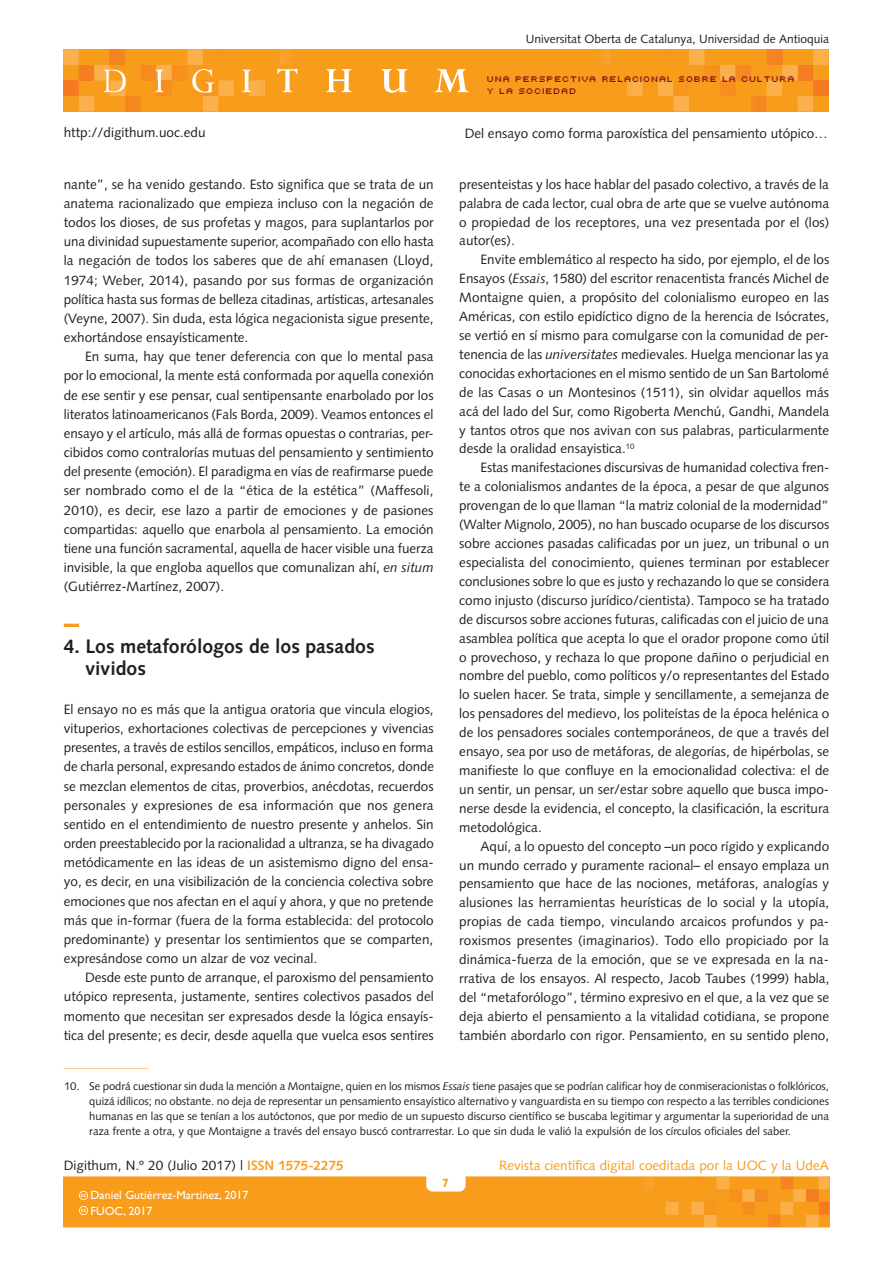
<style>
.page{position:relative;width:893px;height:1263px;background:#fff}
.page>*{position:absolute;margin:0;border:0;box-sizing:border-box;transform-origin:0 0}
._03_SUBTITOL{font:700 19.5px/23px "Syntax LT";color:#231f20}
._02_PARAGRAF_GENERAL{font:13.5px/18.9px "Syntax LT";color:#231f20;text-align:justify}
._02_PRIMER_PARAGRAF{font:13.5px/19.2px "Syntax LT";color:#231f20;text-align:justify}
.t1{font:13.5px "Syntax LT";color:#f89c1c}
.t2{font:12px "Syntax LT";color:#231f20}
.t3{font:12px/15.8px "Gill Sans";color:#fff}
.t4{font:700 12px "Gill Sans";color:#f89c1c}
._04_NOTAS1{font:11.25px/15px "Syntax LT";color:#231f20;text-align:justify}
.t5{font:9px/12px "Uni 0554";color:#821316}
.s1{font-style:italic}
.s2{font-weight:700;color:#f89c1c}
</style>
<div class="page">
<hr style="left:829px;top:1177px;width:1px;height:50px;background:#f47921">
<svg style="left:64px;top:1177px;width:765px;height:50px;background:#f89d21"></svg>
<div style="left:63px;top:49px;width:766px;height:62px;background:#f89c1c"></div>
<hr style="left:265px;top:49px;width:1px;height:62px;background:#faab40">
<hr style="left:278px;top:49px;width:2px;height:62px;background:#f9a430">
<hr style="left:625px;top:49px;width:2px;height:62px;background:#faab40">
<hr style="left:612px;top:49px;width:1px;height:62px;background:#f9a430">
<svg style="left:605px;top:49px;width:6px;height:16px"></svg>
<svg style="left:627px;top:49px;width:202px;height:62px"></svg>
<hr style="left:815px;top:80px;width:4px;height:16px;background:#f47b21">
<hr style="left:819px;top:80px;width:3px;height:16px;background:#f47a21">
<hr style="left:822px;top:80px;width:3px;height:16px;background:#f47921">
<hr style="left:825px;top:80px;width:4px;height:16px;background:#f47921">
<svg style="left:63px;top:49px;width:202px;height:62px"></svg>
<svg style="left:277px;top:49px;width:21px;height:43px"></svg>
<svg style="left:326px;top:69px;width:26px;height:23px"></svg>
<svg style="left:381px;top:69px;width:26px;height:24px"></svg>
<svg style="left:434px;top:69px;width:35px;height:23px"></svg>
<hr style="left:64px;top:624px;width:15px;height:3px;background:#f89c1c">
<hr style="left:64px;top:1068px;width:85px;height:1px;background:#fdcb8a">
<p class="t2" style="left:526px;top:32px;width:305px">Universitat Oberta de Catalunya, Universidad de Antioquia</p>
<p class="t5" style="left:488px;top:72px;width:310px">UNA PERSPECTIVA RELACIONAL SOBRE LA CULTURA<br>Y LA SOCIEDAD</p>
<p class="_02_PARAGRAF_GENERAL" style="left:64px;top:122px;width:143px">http://digithum.uoc.edu</p>
<p class="_02_PARAGRAF_GENERAL" style="left:465px;top:124px;width:364px">Del ensayo como forma paroxística del pensamiento utópico…</p>
<p class="_02_PARAGRAF_GENERAL" style="left:64px;top:174px;width:372px">nante”, se ha venido gestando. Esto significa que se trata de un anatema racionalizado que empieza incluso con la negación de todos los dioses, de sus profetas y magos, para suplantarlos por una divinidad supuestamente superior, acompañado con ello hasta la negación de todos los saberes que de ahí emanasen (Lloyd, 1974; Weber, 2014), pasando por sus formas de organización política hasta sus formas de belleza citadinas, artísticas, artesanales (Veyne, 2007). Sin duda, esta lógica negacionista sigue presente, exhortándose ensayísticamente.</p>
<p class="_02_PARAGRAF_GENERAL" style="left:64px;top:347px;width:372px;text-indent:21px">En suma, hay que tener deferencia con que lo mental pasa por lo emocional, la mente está conformada por aquella conexión de ese sentir y ese pensar, cual sentipensante enarbolado por los literatos latinoamericanos (Fals Borda, 2009). Veamos entonces el ensayo y el artículo, más allá de formas opuestas o contrarias, per&shy;cibidos como contralorías mutuas del pensamiento y sentimiento del presente (emoción). El paradigma en vías de reafirmarse puede ser nombrado como el de la “ética de la estética” (Maffesoli, 2010), es decir, ese lazo a partir de emociones y de pasiones compartidas: aquello que enarbola al pensamiento. La emoción tiene una función sacramental, aquella de hacer visible una fuerza invisible, la que engloba aquellos que comunalizan ahí, <span class="s1">en situm </span>(Gutiérrez-Martínez, 2007).</p>
<p class="_02_PARAGRAF_GENERAL" style="left:459px;top:175px;width:372px">presenteistas y los hace hablar del pasado colectivo, a través de la palabra de cada lector, cual obra de arte que se vuelve autónoma o propiedad de los receptores, una vez presentada por el (los) autor(es).</p>
<p class="_02_PARAGRAF_GENERAL" style="left:459px;top:250px;width:371px;text-indent:21px">Envite emblemático al respecto ha sido, por ejemplo, el de los Ensayos (<span class="s1">Essais</span>, 1580) del escritor renacentista francés Michel de Montaigne quien, a propósito del colonialismo europeo en las Américas, con estilo epidíctico digno de la herencia de Isócrates, se vertió en sí mismo para comulgarse con la comunidad de per&shy;tenencia de las <span class="s1">universitates</span> medievales. Huelga mencionar las ya conocidas exhortaciones en el mismo sentido de un San Bartolomé de las Casas o un Montesinos (1511), sin olvidar aquellos más acá del lado del Sur, como Rigoberta Menchú, Gandhi, Mandela y tantos otros que nos avivan con sus palabras, particularmente desde la oralidad ensayistica.<sup>10</sup></p>
<p class="_02_PARAGRAF_GENERAL" style="left:459px;top:458px;width:372px;text-indent:21px">Estas manifestaciones discursivas de humanidad colectiva fren&shy;te a colonialismos andantes de la época, a pesar de que algunos provengan de lo que llaman “la matriz colonial de la modernidad” (Walter Mignolo, 2005), no han buscado ocuparse de los discursos sobre acciones pasadas calificadas por un juez, un tribunal o un especialista del conocimiento, quienes terminan por establecer conclusiones sobre lo que es justo y rechazando lo que se considera como injusto (discurso jurídico/cientista). Tampoco se ha tratado de discursos sobre acciones futuras, calificadas con el juicio de una asamblea política que acepta lo que el orador propone como útil o provechoso, y rechaza lo que propone dañino o perjudicial en nombre del pueblo, como políticos y/o representantes del Estado lo suelen hacer. Se trata, simple y sencillamente, a semejanza de los pensadores del medievo, los politeístas de la época helénica o de los pensadores sociales contemporáneos, de que a través del ensayo, sea por uso de metáforas, de alegorías, de hipérbolas, se manifieste lo que confluye en la emocionalidad colectiva: el de un sentir, un pensar, un ser/estar sobre aquello que busca impo&shy;nerse desde la evidencia, el concepto, la clasificación, la escritura metodológica.</p>
<p class="_02_PARAGRAF_GENERAL" style="left:459px;top:836px;width:372px;text-indent:21px">Aquí, a lo opuesto del concepto –un poco rígido y explicando un mundo cerrado y puramente racional– el ensayo emplaza un pensamiento que hace de las nociones, metáforas, analogías y alusiones las herramientas heurísticas de lo social y la utopía, propias de cada tiempo, vinculando arcaicos profundos y pa&shy;roxismos presentes (imaginarios). Todo ello propiciado por la dinámica-fuerza de la emoción, que se ve expresada en la na&shy;rrativa de los ensayos. Al respecto, Jacob Taubes (1999) habla, del “metaforólogo”, término expresivo en el que, a la vez que se deja abierto el pensamiento a la vitalidad cotidiana, se propone también abordarlo con rigor. Pensamiento, en su sentido pleno,</p>
<p class="_04_NOTAS1" style="left:89px;top:1079px;width:741px;text-indent:-25px">10. Se podrá cuestionar sin duda la mención a Montaigne, quien en los mismos <span class="s1">Essais</span> tiene pasajes que se podrían calificar hoy de conmiseracionistas o folklóricos, quizá idílicos; no obstante. no deja de representar un pensamiento ensayístico alternativo y vanguardista en su tiempo con respecto a las terribles condiciones humanas en las que se tenían a los autóctonos, que por medio de un supuesto discurso científico se buscaba legitimar y argumentar la superioridad de una raza frente a otra, y que Montaigne a través del ensayo buscó contrarrestar. Lo que sin duda le valió la expulsión de los círculos oficiales del saber.</p>
<p class="_03_SUBTITOL" style="left:85px;top:634px;width:291px;text-indent:-22px">4. Los metaforólogos de los pasados vividos</p>
<p class="_02_PRIMER_PARAGRAF" style="left:64px;top:700px;width:372px">El ensayo no es más que la antigua oratoria que vincula elogios, vituperios, exhortaciones colectivas de percepciones y vivencias presentes, a través de estilos sencillos, empáticos, incluso en forma de charla personal, expresando estados de ánimo concretos, donde se mezclan elementos de citas, proverbios, anécdotas, recuerdos personales y expresiones de esa información que nos genera sentido en el entendimiento de nuestro presente y anhelos. Sin orden preestablecido por la racionalidad a ultranza, se ha divagado metódicamente en las ideas de un asistemismo digno del ensa&shy;yo, es decir, en una visibilización de la conciencia colectiva sobre emociones que nos afectan en el aquí y ahora, y que no pretende más que in-formar (fuera de la forma establecida: del protocolo predominante) y presentar los sentimientos que se comparten, expresándose como un alzar de voz vecinal.</p>
<p class="_02_PARAGRAF_GENERAL" style="left:64px;top:968px;width:372px;text-indent:21px">Desde este punto de arranque, el paroxismo del pensamiento utópico representa, justamente, sentires colectivos pasados del momento que necesitan ser expresados desde la lógica ensayís&shy;tica del presente; es decir, desde aquella que vuelca esos sentires</p>
<p class="_02_PARAGRAF_GENERAL" style="left:64px;top:1156px;width:281px">Digithum, N.º 20 (Julio 2017) | <span class="s2">ISSN 1575-2275</span></p>
<p class="t1" style="left:499px;top:1157px;width:331px">Revista científica digital coeditada por la UOC y la UdeA</p>
<p class="t4" style="left:442px;top:1176px;width:8px">7</p>
<p class="t3" style="left:91px;top:1187px;width:159px">Daniel Gutiérrez-Martínez, 2017<br>FUOC, 2017</p>
</div>
